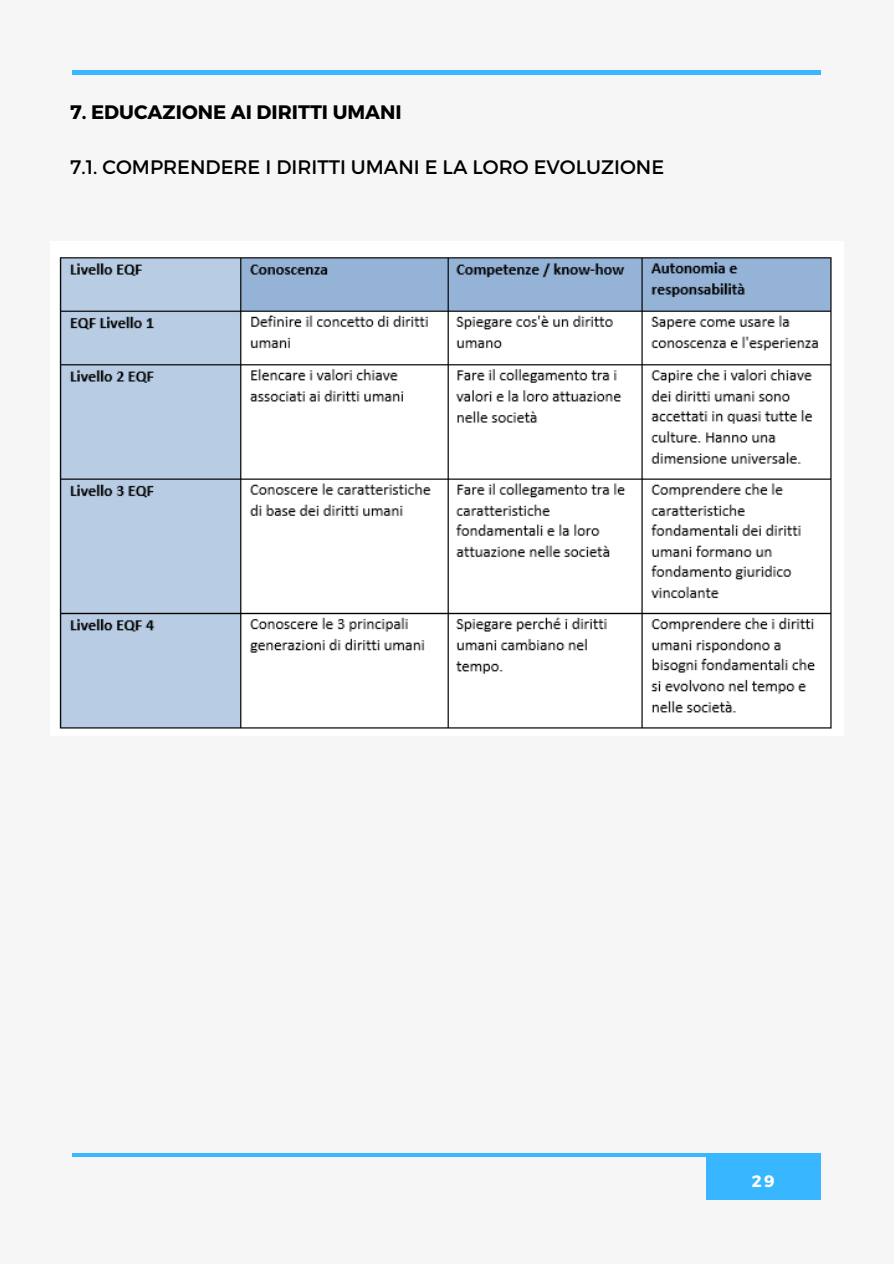
<style>
.page{position:relative;width:894px;height:1264px;background:#fff}
.page>*{position:absolute;margin:0;border:0;box-sizing:border-box;transform-origin:0 0}
.t1{font:19.5px "Montserrat";color:#000}
.t2{font:700 19.5px "Montserrat";color:#000}
.t3{font:700 16.5px "Montserrat";color:#fff}
</style>
<div class="page">
<div style="left:0;top:0;width:893px;height:1263px;background:#f6f6f6"></div>
<hr style="left:72px;top:71px;width:748px;height:3px;background:#38b6ff">
<div style="left:705px;top:1153px;width:115px;height:46px;background:#38b6ff"></div>
<hr style="left:72px;top:1153px;width:748px;height:3px;background:#38b6ff">
<img style="left:59px;top:257px;width:773px;height:472px">
<p class="t2" style="left:70px;top:100px;width:333px">7. EDUCAZIONE AI DIRITTI UMANI</p>
<p class="t1" style="left:70px;top:154px;width:595px">7.1. COMPRENDERE I DIRITTI UMANI E LA LORO EVOLUZIONE</p>
<p class="t3" style="left:751px;top:1170px;width:24px">29</p>
</div>
